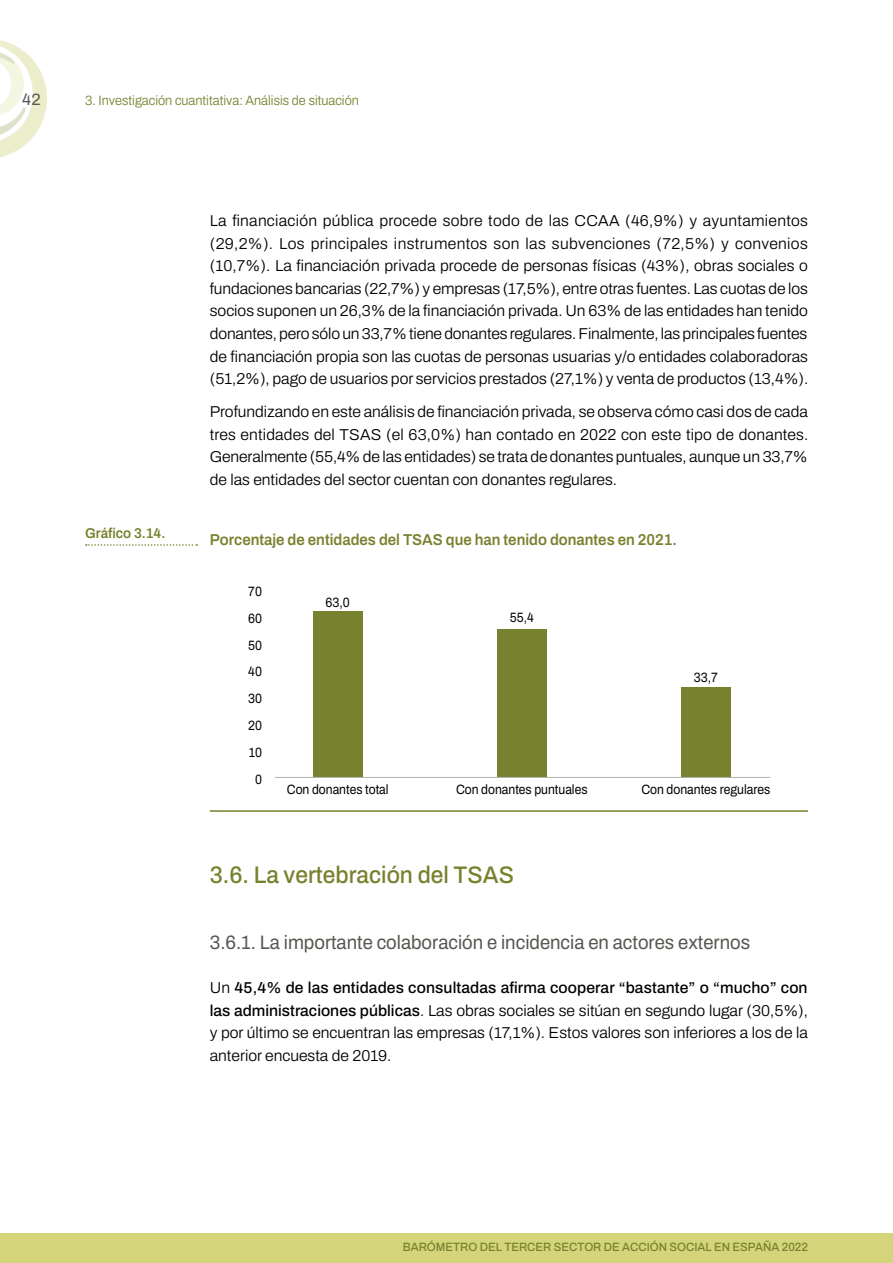
<style>
.page{position:relative;width:893px;height:1263px;background:#fff}
.page>*{position:absolute;margin:0;border:0;box-sizing:border-box;transform-origin:0 0}
.t1{font:500 24px "Archivo";color:#78812e;scale:.95 1}
.t2{font:19.5px "Archivo";color:#575651;scale:.95 1}
.t3{font:16.35px "Archivo";color:#575651}
.t4{font:300 15.75px/22.5px "Archivo";color:#000;text-align:justify}
.t5{font:600 15.75px "Archivo";color:#78812e;scale:.95 1}
.t6{font:600 14.25px "Archivo";color:#78812e;scale:.95 1}
.t7{font:13.5px/26.8px "Archivo";color:#000;text-align:justify;scale:.9 1}
.t8{font:300 13.5px "Archivo";color:#78812e;scale:.95 1}
.t9{font:500 12px "Archivo";color:#78812e;scale:.95 1}
.s1{font-weight:500}
</style>
<div class="page">
<div style="left:0;top:1233px;width:893px;height:30px;background:#d4d47b"></div>
<img style="left:0;top:40px;width:47px;height:118px">
<hr style="left:210px;top:810px;width:598px;height:2px;background:#78812e">
<div style="left:497px;top:630px;width:50px;height:147px;background:#78812e"></div>
<div style="left:313px;top:611px;width:50px;height:166px;background:#78812e"></div>
<div style="left:681px;top:687px;width:50px;height:90px;background:#78812e"></div>
<hr style="left:275px;top:777px;width:495px;height:1px;background:#b2b1ad">
<svg style="left:86px;top:544px;width:111px;height:2px"></svg>
<p class="t3" style="left:22px;top:87px;width:20px">42</p>
<p class="t8" style="left:85px;top:90px;width:290px">3. Investigación cuantitativa: Análisis de situación</p>
<p class="t6" style="left:85px;top:523px;width:86px">Gráfico 3.14.</p>
<p class="t4" style="left:210px;top:210px;width:600px">La financiación pública procede sobre todo de las CCAA (46,9%) y ayuntamientos (29,2%). Los principales instrumentos son las subvenciones (72,5%) y convenios (10,7%). La financiación privada procede de personas físicas (43%), obras sociales o fundaciones bancarias (22,7%) y empresas (17,5%), entre otras fuentes. Las cuotas de los socios suponen un 26,3% de la financiación privada. Un 63% de las entidades han tenido donantes, pero sólo un 33,7% tiene donantes regulares. Finalmente, las principales fuentes de financiación propia son las cuotas de personas usuarias y/o entidades colaboradoras (51,2%), pago de usuarios por servicios prestados (27,1%) y venta de productos (13,4%).</p>
<p class="t4" style="left:210px;top:400px;width:600px">Profundizando en este análisis de financiación privada, se observa cómo casi dos de cada tres entidades del TSAS (el 63,0%) han contado en 2022 con este tipo de donantes.<br>Generalmente (55,4% de las entidades) se trata de donantes puntuales, aunque un 33,7% de las entidades del sector cuentan con donantes regulares.</p>
<p class="t5" style="left:210px;top:528px;width:493px">Porcentaje de entidades del TSAS que han tenido donantes en 2021.</p>
<p class="t7" style="left:248px;top:578px;width:17px">70</p>
<p class="t7" style="left:248px;top:605px;width:17px">60</p>
<p class="t7" style="left:248px;top:632px;width:17px">50<br>40<br>30<br>20<br>10</p>
<p class="t7" style="left:255px;top:765px;width:9px">0</p>
<p class="t7" style="left:326px;top:589px;width:28px">63,0</p>
<p class="t7" style="left:510px;top:604px;width:28px">55,4</p>
<p class="t7" style="left:694px;top:664px;width:28px">33,7</p>
<p class="t7" style="left:287px;top:776px;width:115px">Con donantes total</p>
<p class="t7" style="left:456px;top:776px;width:148px">Con donantes puntuales</p>
<p class="t7" style="left:641px;top:776px;width:145px">Con donantes regulares</p>
<h1 class="t1" style="left:210px;top:857px;width:322px">3.6. La vertebración del TSAS</h1>
<p class="t2" style="left:210px;top:928px;width:570px">3.6.1. La importante colaboración e incidencia en actores externos</p>
<p class="t4" style="left:210px;top:976px;width:600px">Un <span class="s1">45,4% de las entidades consultadas afirma cooperar “bastante” o “mucho” con las administraciones públicas</span>. Las obras sociales se sitúan en segundo lugar (30,5%), y por último se encuentran las empresas (17,1%). Estos valores son inferiores a los de la anterior encuesta de 2019.</p>
<p class="t9" style="left:403px;top:1238px;width:428px">BARÓMETRO DEL TERCER SECTOR DE ACCIÓN SOCIAL EN ESPAÑA 2022</p>
</div>
